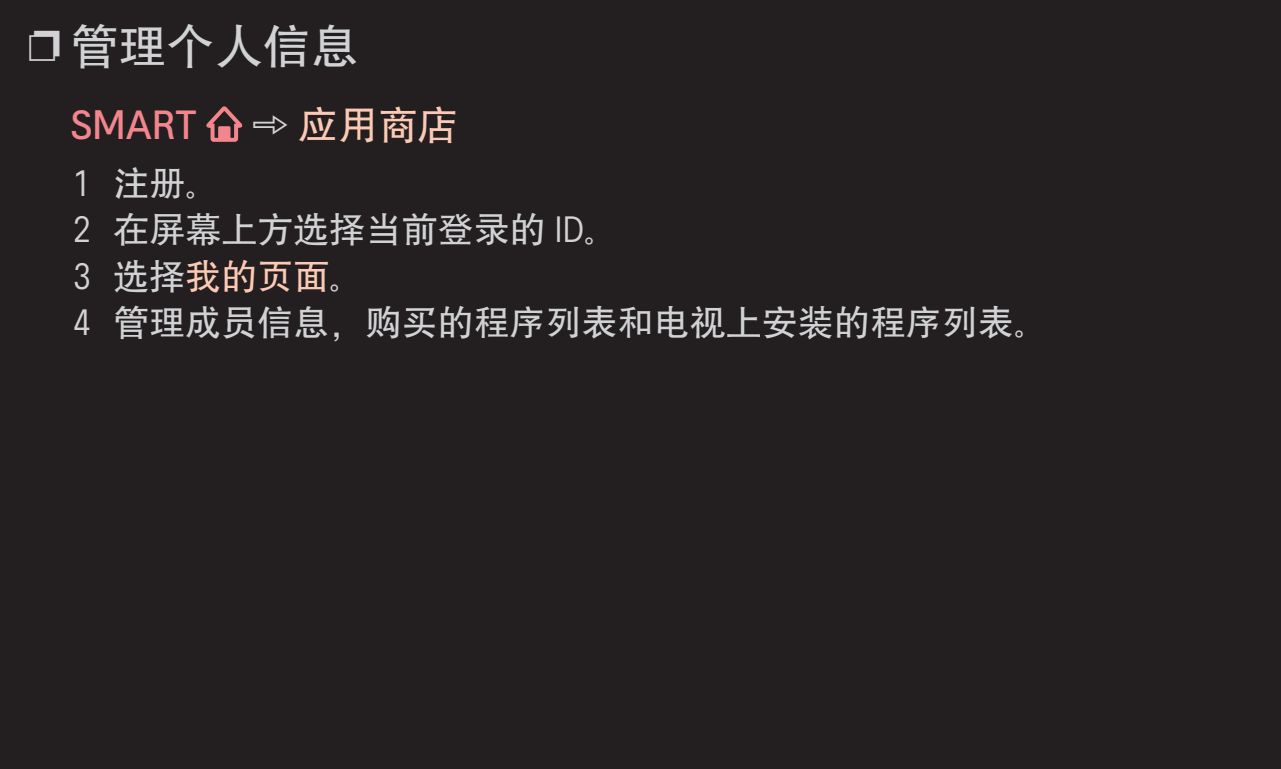
<style>
.page{position:relative;width:1281px;height:769px;background:#fff}
.page>*{position:absolute;margin:0;border:0;box-sizing:border-box;transform-origin:0 0}
.t1{font:48px "LG Display";color:#d1d2d4}
.t2{font:40px "LG Display";color:#f3858d}
.t3{font:40px "LG Display";color:#fcc9b4}
.t4{font:300 36px/46px "LG Display";color:#d1d2d4}
.s1{font-size:42px}
.s2{color:#d1d2d4}
.s3{color:#fcc9b4}
</style>
<div class="page">
<div style="left:0;top:0;width:1280px;height:768px;background:#231f20"></div>
<svg style="left:206px;top:108px;width:37px;height:34px"></svg>
<h1 class="t1" style="left:28px;top:9px;width:332px"><span class="s1">❐</span> 管理个人信息</h1>
<p class="t2" style="left:71px;top:95px;width:127px">SMART</p>
<p class="t3" style="left:252px;top:95px;width:208px"><span class="s2">➾</span> 应用商店</p>
<p class="t4" style="left:74px;top:158px;width:977px">1 注册。<br>2 在屏幕上方选择当前登录的 ID。<br>3 选择<span class="s3">我的页面</span>。<br>4 管理成员信息，购买的程序列表和电视上安装的程序列表。</p>
</div>
